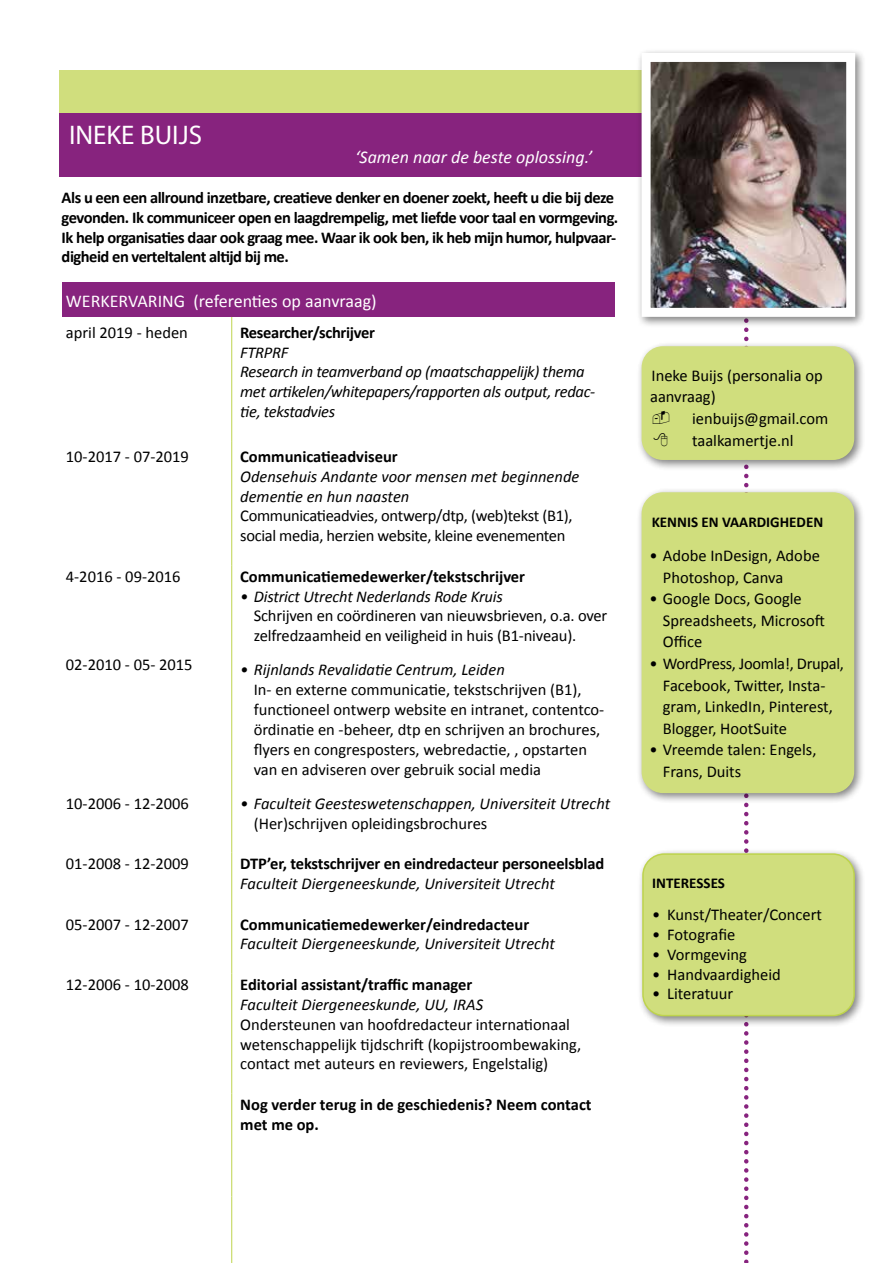
<style>
.page{position:relative;width:893px;height:1263px;background:#fff}
.page>*{position:absolute;margin:0;border:0;box-sizing:border-box;transform-origin:0 0}
.t1{font:27px "Myriad Pro";color:#fff}
.t2{font:18px "Calibri";color:#fff}
.t3{font:italic 18px "Calibri";color:#fff}
.t4{font:16.5px/21.6px "Calibri";color:#000}
.t5{font:700 16.5px/19.8px "Calibri";letter-spacing:-.02em;color:#000}
.t6{font:italic 16.5px/19.8px "Calibri";color:#000}
.t7{font:700 16.5px/19.8px "Calibri";color:#000}
.t8{font:italic 16.5px/19.8px "Calibri";letter-spacing:-.02em;color:#000}
.t9{font:16.5px/19.8px "Calibri";letter-spacing:-.02em;color:#000}
.t10{font:700 15px "Calibri";color:#000}
</style>
<div class="page">
<svg style="left:744px;top:328px;width:4px;height:935px"></svg>
<div style="left:60px;top:70px;width:795px;height:43px;background:#d0de7d"></div>
<div style="left:62px;top:283px;width:552px;height:34px;background:#87237e"></div>
<hr style="left:231px;top:317px;width:1px;height:124px;background:#bed44d">
<hr style="left:231px;top:441px;width:1px;height:124px;background:#bed44d">
<hr style="left:231px;top:565px;width:1px;height:287px;background:#bed44d">
<hr style="left:231px;top:852px;width:1px;height:61px;background:#bed44d">
<hr style="left:231px;top:913px;width:1px;height:60px;background:#bed44d">
<hr style="left:231px;top:973px;width:1px;height:120px;background:#bed44d">
<hr style="left:231px;top:1093px;width:1px;height:103px;background:#bed44d">
<hr style="left:231px;top:1196px;width:1px;height:67px;background:#bed44d">
<div style="left:636px;top:341px;width:229px;height:130px;background:#000;opacity:.5"></div>
<div style="left:642px;top:346px;width:212px;height:114px;background:#d0de7d;border-radius:21px"></div>
<div style="left:636px;top:487px;width:230px;height:317px;background:#000;opacity:.5"></div>
<div style="left:642px;top:492px;width:212px;height:301px;background:#d0de7d;border-radius:21px"></div>
<div style="left:637px;top:848px;width:229px;height:179px;background:#000;opacity:.5"></div>
<div style="left:643px;top:854px;width:211px;height:161px;background:#d0de7d;border-radius:21px"></div>
<div style="left:642px;top:853px;width:213px;height:163px;border:2px solid #bed44d;border-radius:21px"></div>
<div style="left:60px;top:113px;width:795px;height:63px;background:#87237e"></div>
<div style="left:636px;top:48px;width:230px;height:280px;background:#000;opacity:.5"></div>
<img style="left:652px;top:63px;width:193px;height:244px">
<div style="left:642px;top:53px;width:213px;height:264px;border:9px solid #fff"></div>
<h1 class="t1" style="left:69px;top:118px;width:135px">INEKE BUIJS</h1>
<p class="t3" style="left:355px;top:145px;width:239px">‘Samen naar de beste oplossing.’</p>
<p class="t5" style="left:62px;top:187px;width:558px">Als u een een allround inzetbare, creatieve denker en doener zoekt, heeft u die bij deze gevonden. Ik communiceer open en laagdrempelig, met liefde voor taal en vormgeving.<br>Ik help organisaties daar ook graag mee. Waar ik ook ben, ik heb mijn humor, hulpvaar&shy;digheid en verteltalent altijd bij me.</p>
<p class="t2" style="left:66px;top:288px;width:312px">WERKERVARING (referenties op aanvraag)</p>
<p class="t4" style="left:66px;top:321px;width:124px">april 2019 - heden</p>
<p class="t5" style="left:240px;top:322px;width:136px">Researcher/schrijver</p>
<p class="t8" style="left:240px;top:342px;width:357px">FTRPRF<br>Research in teamverband op (maatschappelijk) thema met artikelen/whitepapers/rapporten als output, redac&shy;tie, tekstadvies</p>
<p class="t4" style="left:66px;top:445px;width:124px">10-2017 - 07-2019</p>
<p class="t7" style="left:240px;top:446px;width:159px">Communicatieadviseur</p>
<p class="t6" style="left:240px;top:466px;width:341px">Odensehuis Andante voor mensen met beginnende dementie en hun naasten</p>
<p class="t9" style="left:240px;top:505px;width:334px">Communicatieadvies, ontwerp/dtp, (web)tekst (B1), social media, herzien website, kleine evenementen</p>
<p class="t4" style="left:66px;top:565px;width:116px">4-2016 - 09-2016</p>
<p class="t7" style="left:240px;top:566px;width:286px">Communicatiemedewerker/tekstschrijver</p>
<p class="t6" style="left:240px;top:586px;width:264px">• District Utrecht Nederlands Rode Kruis</p>
<p class="t4" style="left:254px;top:606px;width:355px;line-height:19.8px">Schrijven en coördineren van nieuwsbrieven, o.a. over zelfredzaamheid en veiligheid in huis (B1-niveau).</p>
<p class="t6" style="left:240px;top:659px;width:266px">• Rijnlands Revalidatie Centrum, Leiden</p>
<p class="t4" style="left:254px;top:679px;width:352px;line-height:19.8px">In- en externe communicatie, tekstschrijven (B1), functioneel ontwerp website en intranet, contentco&shy;ördinatie en -beheer, dtp en schrijven an brochures, flyers en congresposters, webredactie, , opstarten van en adviseren over gebruik social media</p>
<p class="t6" style="left:240px;top:793px;width:371px">• Faculteit Geesteswetenschappen, Universiteit Utrecht</p>
<p class="t4" style="left:254px;top:812px;width:235px">(Her)schrijven opleidingsbrochures</p>
<p class="t4" style="left:66px;top:653px;width:128px">02-2010 - 05- 2015</p>
<p class="t4" style="left:66px;top:792px;width:124px">10-2006 - 12-2006</p>
<p class="t4" style="left:66px;top:852px;width:124px">01-2008 - 12-2009</p>
<p class="t5" style="left:240px;top:853px;width:365px">DTP’er, tekstschrijver en eindredacteur personeelsblad</p>
<p class="t6" style="left:240px;top:873px;width:316px">Faculteit Diergeneeskunde, Universiteit Utrecht</p>
<p class="t4" style="left:66px;top:913px;width:124px">05-2007 - 12-2007</p>
<p class="t7" style="left:240px;top:914px;width:290px">Communicatiemedewerker/eindredacteur</p>
<p class="t6" style="left:240px;top:933px;width:316px">Faculteit Diergeneeskunde, Universiteit Utrecht</p>
<p class="t4" style="left:66px;top:973px;width:124px">12-2006 - 10-2008</p>
<p class="t7" style="left:240px;top:974px;width:234px">Editorial assistant/traffic manager</p>
<p class="t6" style="left:240px;top:994px;width:244px">Faculteit Diergeneeskunde, UU, IRAS</p>
<p class="t4" style="left:240px;top:1014px;width:342px;line-height:19.8px">Ondersteunen van hoofdredacteur internationaal wetenschappelijk tijdschrift (kopijstroombewaking, contact met auteurs en reviewers, Engelstalig)</p>
<p class="t7" style="left:240px;top:1094px;width:353px">Nog verder terug in de geschiedenis? Neem contact met me op.</p>
<p class="t4" style="left:650px;top:364px;width:174px">Ineke Buijs (personalia op aanvraag)</p>
<p class="t4" style="left:692px;top:407px;width:138px">ienbuijs@gmail.com taalkamertje.nl</p>
<p class="t10" style="left:652px;top:512px;width:173px">KENNIS EN VAARDIGHEDEN</p>
<p class="t4" style="left:663px;top:544px;width:159px;text-indent:-13px">• Adobe InDesign, Adobe<br>Photoshop, Canva</p>
<p class="t4" style="left:663px;top:587px;width:164px;text-indent:-13px">• Google Docs, Google<br>Spreadsheets, Microsoft<br>Office</p>
<p class="t4" style="left:663px;top:652px;width:183px;text-indent:-13px">• WordPress, Joomla!, Drupal,<br>Facebook, Twitter, Insta&shy;gram, LinkedIn, Pinterest,<br>Blogger, HootSuite</p>
<p class="t4" style="left:663px;top:739px;width:155px;text-indent:-13px">• Vreemde talen: Engels,<br>Frans, Duits</p>
<p class="t10" style="left:652px;top:872px;width:74px">INTERESSES</p>
<p class="t4" style="left:652px;top:903px;width:171px">• Kunst/Theater/Concert</p>
<p class="t4" style="left:652px;top:923px;width:85px">• Fotografie</p>
<p class="t4" style="left:652px;top:943px;width:96px">• Vormgeving</p>
<p class="t4" style="left:652px;top:963px;width:130px">• Handvaardigheid</p>
<p class="t4" style="left:652px;top:982px;width:83px">• Literatuur</p>
</div>
